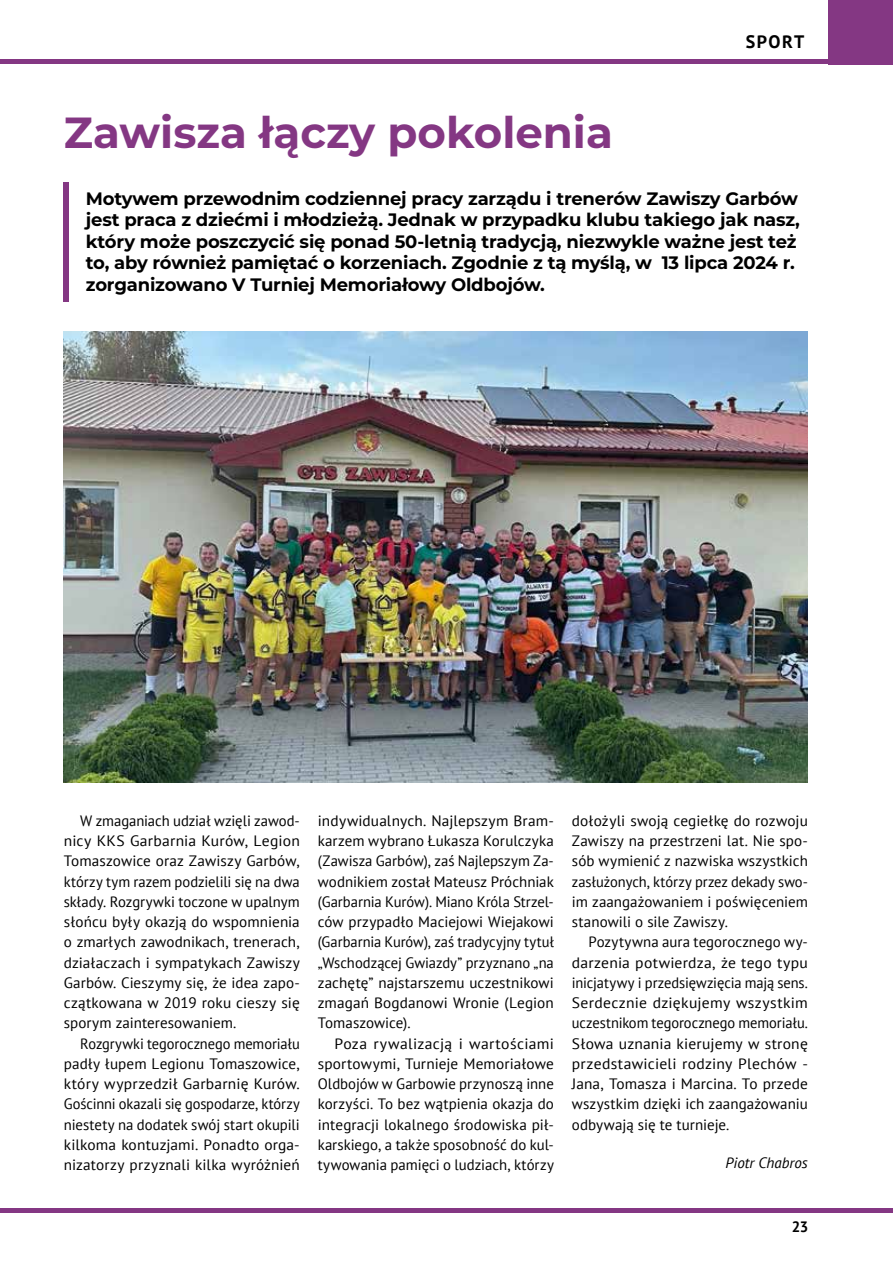
<style>
.page{position:relative;width:893px;height:1263px;background:#fff}
.page>*{position:absolute;margin:0;border:0;box-sizing:border-box;transform-origin:0 0}
.t1{font:700 43.5px "Montserrat";color:#843783}
.t2{font:700 18px/21.6px "Montserrat";letter-spacing:-.01em;color:#000}
.t3{font:700 18px "PT Sans";letter-spacing:.08em;color:#000}
.t4{font:15px/20.2px "PT Sans";letter-spacing:.005em;color:#000;text-align:justify}
.t5{font:15px/20.2px "PT Sans";letter-spacing:.005em;color:#000;text-align:justify;scale:.96 1}
.t6{font:15px/20.2px "PT Sans";letter-spacing:.005em;color:#000;text-align:justify;scale:1.04 1}
.t7{font:italic 15px "PT Sans";color:#000}
.t8{font:700 15px "PT Sans";color:#000}
</style>
<div class="page">
<img style="left:64px;top:332px;width:744px;height:450px">
<div style="left:64px;top:183px;width:5px;height:119px;background:#843783"></div>
<hr style="left:0;top:60px;width:893px;height:4px;background:#843783">
<div style="left:828px;top:0;width:65px;height:64px;background:#843783"></div>
<div style="left:0;top:1208px;width:893px;height:5px;background:#843783"></div>
<p class="t3" style="left:746px;top:30px;width:60px">SPORT</p>
<h1 class="t1" style="left:64px;top:102px;width:551px">Zawisza łączy pokolenia</h1>
<p class="t2" style="left:86px;top:186px;width:716px">Motywem przewodnim codziennej pracy zarządu i trenerów Zawiszy Garbów jest praca z dziećmi i młodzieżą. Jednak w przypadku klubu takiego jak nasz, który może poszczycić się ponad 50-letnią tradycją, niezwykle ważne jest też to, aby również pamiętać o korzeniach. Zgodnie z tą myślą, w 13 lipca 2024 r. zorganizowano V Turniej Memoriałowy Oldbojów.</p>
<p class="t4" style="left:64px;top:810px;width:238px;text-indent:16px">W zmaganiach udział wzięli zawod&shy;nicy KKS Garbarnia Kurów, Legion Tomaszowice oraz Zawiszy Garbów, którzy tym razem podzielili się na dwa składy. Rozgrywki toczone w upalnym słońcu były okazją do wspomnienia o zmarłych zawodnikach, trenerach, działaczach i sympatykach Zawiszy Garbów. Cieszymy się, że idea zapo&shy;czątkowana w 2019 roku cieszy się sporym zainteresowaniem.</p>
<p class="t5" style="left:64px;top:1033px;width:247px;text-indent:16px">Rozgrywki tegorocznego memoriału padły łupem Legionu Tomaszowice, który wyprzedził Garbarnię Kurów.<br>Gościnni okazali się gospodarze, którzy niestety na dodatek swój start okupili kilkoma kontuzjami. Ponadto orga&shy;nizatorzy przyznali kilka wyróżnień</p>
<p class="t4" style="left:318px;top:810px;width:238px">indywidualnych. Najlepszym Bram&shy;karzem wybrano Łukasza Korulczyka (Zawisza Garbów), zaś Najlepszym Za&shy;wodnikiem został Mateusz Próchniak (Garbarnia Kurów). Miano Króla Strzel&shy;ców przypadło Maciejowi Wiejakowi (Garbarnia Kurów), zaś tradycyjny tytuł „Wschodzącej Gwiazdy” przyznano „na zachętę” najstarszemu uczestnikowi zmagań Bogdanowi Wronie (Legion Tomaszowice).</p>
<p class="t6" style="left:318px;top:1033px;width:228px;text-indent:16px">Poza rywalizacją i wartościami sportowymi, Turnieje Memoriałowe Oldbojów w Garbowie przynoszą inne korzyści. To bez wątpienia okazja do integracji lokalnego środowiska pił&shy;karskiego, a także sposobność do kul&shy;tywowania pamięci o ludziach, którzy</p>
<p class="t4" style="left:572px;top:810px;width:238px">dołożyli swoją cegiełkę do rozwoju Zawiszy na przestrzeni lat. Nie spo&shy;sób wymienić z nazwiska wszystkich zasłużonych, którzy przez dekady swo&shy;im zaangażowaniem i poświęceniem stanowili o sile Zawiszy.</p>
<p class="t4" style="left:572px;top:932px;width:238px;text-indent:16px">Pozytywna aura tegorocznego wy&shy;darzenia potwierdza, że tego typu inicjatywy i przedsięwzięcia mają sens.<br>Serdecznie dziękujemy wszystkim uczestnikom tegorocznego memoriału.<br>Słowa uznania kierujemy w stronę przedstawicieli rodziny Plechów - Jana, Tomasza i Marcina. To przede wszystkim dzięki ich zaangażowaniu odbywają się te turnieje.</p>
<p class="t7" style="left:725px;top:1153px;width:84px">Piotr Chabros</p>
<p class="t8" style="left:792px;top:1217px;width:18px">23</p>
</div>
